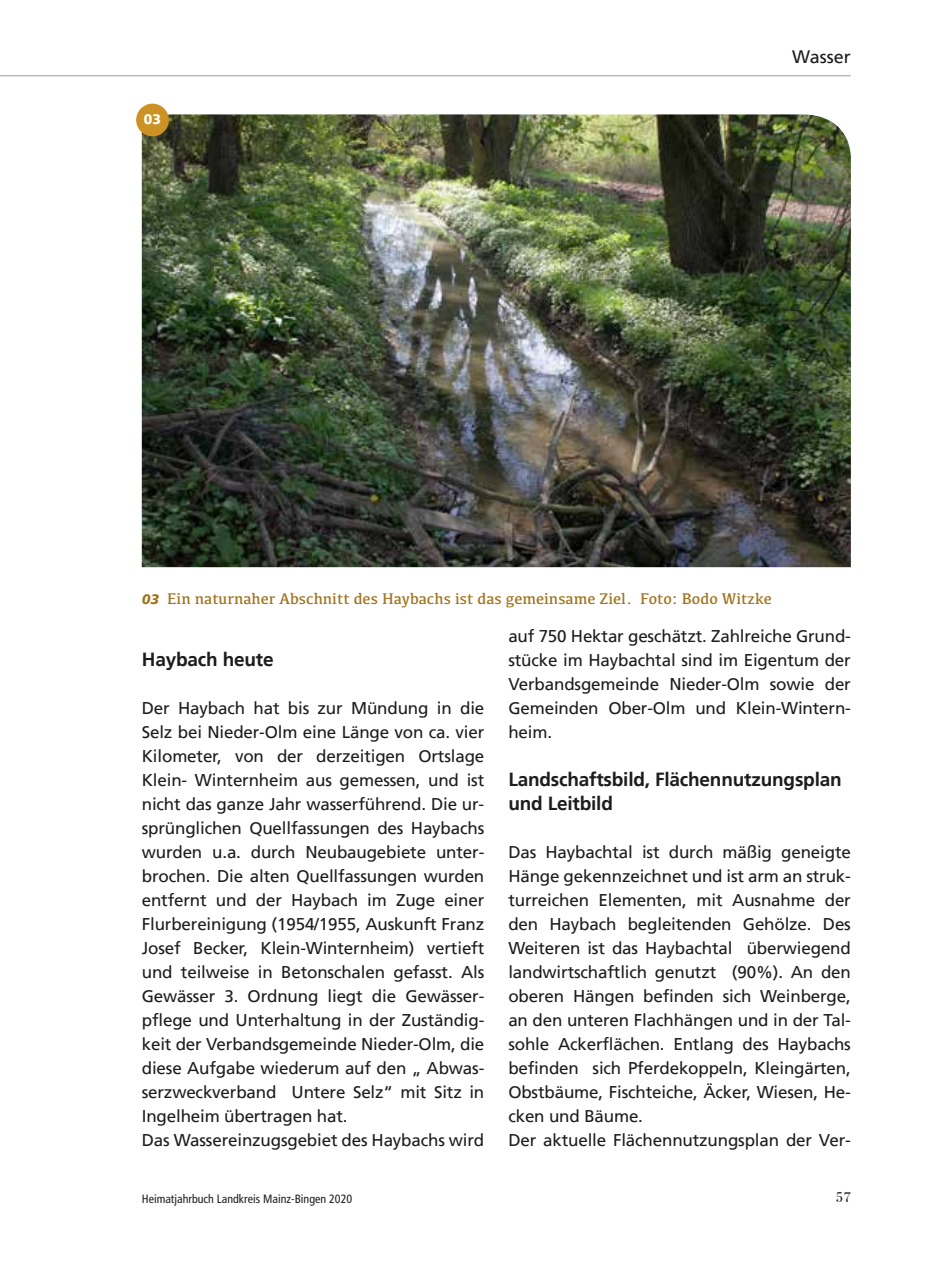
<style>
.page{position:relative;width:936px;height:1276px;background:#fff}
.page>*{position:absolute;margin:0;border:0;box-sizing:border-box;transform-origin:0 0}
.t1{font:700 19px/24px "Frutiger LT";letter-spacing:-.01em;color:#1d1d1b}
.t2{font:18px "Frutiger LT";color:#1d1d1b}
.t3{font:17px/24px "Frutiger LT";letter-spacing:-.01em;color:#1d1d1b}
.t4{font:16px "Kefa";color:#a1731d}
.t5{font:14px "Bodoni Svty Two ITCTT";color:#1d1d1b}
.t6{font:900 14px "Frutiger LT";color:#fff}
.t7{font:condensed 12px "Frutiger LT";color:#1d1d1b}
.s1{font-family:"Frutiger LT";font-weight:900;font-style:italic;font-size:14px}
</style>
<div class="page">
<hr style="left:0;top:75px;width:850px;height:1px;background:#9b9d9d">
<img style="left:142px;top:114px;width:708px;height:453px">
<div style="left:136px;top:104px;width:33px;height:32px;background:#cc9324;border-radius:50%"></div>
<p class="t6" style="left:144px;top:111px;width:19px">03</p>
<p class="t2" style="left:792px;top:46px;width:60px">Wasser</p>
<p class="t4" style="left:142px;top:589px;width:631px"><span class="s1">03</span> Ein naturnaher Abschnitt des Haybachs ist das gemeinsame Ziel. Foto: Bodo Witzke</p>
<p class="t1" style="left:142px;top:647px;width:133px">Haybach heute</p>
<p class="t3" style="left:142px;top:696px;width:344px">Der Haybach hat bis zur Mündung in die Selz bei Nieder-Olm eine Länge von ca. vier Kilometer, von der derzeitigen Ortslage Klein- Winternheim aus gemessen, und ist nicht das ganze Jahr wasserführend. Die ur&shy;sprünglichen Quellfassungen des Haybachs wurden u.a. durch Neubaugebiete unter&shy;brochen. Die alten Quellfassungen wurden entfernt und der Haybach im Zuge einer Flurbereinigung (1954/1955, Auskunft Franz Josef Becker, Klein-Winternheim) vertieft und teilweise in Betonschalen gefasst. Als Gewässer 3. Ordnung liegt die Gewässer&shy;pflege und Unterhaltung in der Zuständig&shy;keit der Verbandsgemeinde Nieder-Olm, die diese Aufgabe wiederum auf den „ Abwas&shy;serzweckverband Untere Selz“ mit Sitz in Ingelheim übertragen hat.<br>Das Wassereinzugsgebiet des Haybachs wird</p>
<p class="t3" style="left:508px;top:624px;width:344px;text-align:justify">auf 750 Hektar geschätzt. Zahlreiche Grund&shy;stücke im Haybachtal sind im Eigentum der Verbandsgemeinde Nieder-Olm sowie der Gemeinden Ober-Olm und Klein-Wintern&shy;heim.</p>
<p class="t1" style="left:508px;top:767px;width:335px">Landschaftsbild, Flächennutzungsplan und Leitbild</p>
<p class="t3" style="left:508px;top:840px;width:344px">Das Haybachtal ist durch mäßig geneigte Hänge gekennzeichnet und ist arm an struk&shy;turreichen Elementen, mit Ausnahme der den Haybach begleitenden Gehölze. Des Weiteren ist das Haybachtal überwiegend landwirtschaftlich genutzt (90%). An den oberen Hängen befinden sich Weinberge, an den unteren Flachhängen und in der Tal&shy;sohle Ackerflächen. Entlang des Haybachs befinden sich Pferdekoppeln, Kleingärten, Obstbäume, Fischteiche, Äcker, Wiesen, He&shy;cken und Bäume.<br>Der aktuelle Flächennutzungsplan der Ver-</p>
<p class="t7" style="left:142px;top:1191px;width:212px">Heimatjahrbuch Landkreis Mainz-Bingen 2020</p>
<p class="t5" style="left:835px;top:1185px;width:16px">57</p>
</div>
